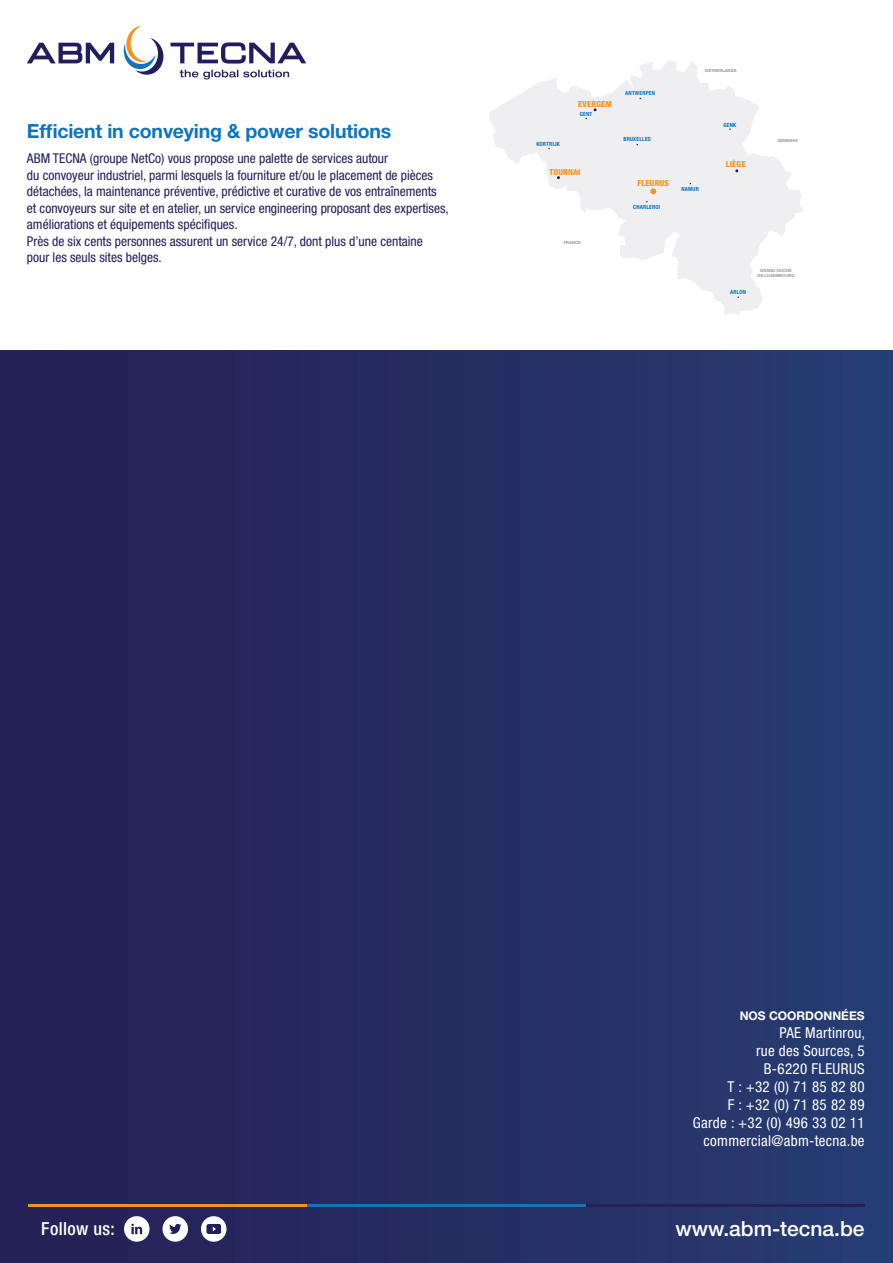
<style>
.page{position:relative;width:893px;height:1263px;background:#fff}
.page>*{position:absolute;margin:0;border:0;box-sizing:border-box;transform-origin:0 0}
.t1{font:500 21px "Helvetica Neue LT Std";color:#fff}
.t2{font:700 19.5px "Helvetica Neue LT Pro";letter-spacing:-.01em;color:#1074bc}
.t3{font:500 condensed 18px "Helvetica Neue LT Std";letter-spacing:.02em;color:#fff}
.t4{font:condensed 15px/18px "Helvetica Neue LT Pro";letter-spacing:.02em;color:#fff;text-align:right}
.t5{font:condensed 13.5px/16.5px "Helvetica Neue LT Pro";color:#221d5b}
.t6{font:700 12px "Helvetica Neue LT Pro";color:#fff}
.t7{font:800 condensed 8.25px "Helvetica Neue LT Std";letter-spacing:.02em;color:#f7931d}
.t8{font:700 condensed 5.7px "Helvetica Neue LT Std";letter-spacing:.03em;color:#1074bc}
.t9{font:700 4.2px/5.4px "Helvetica Neue LT Std";color:#939598;text-align:center}
</style>
<div class="page">
<img style="left:0;top:351px;width:893px;height:912px">
<svg style="left:27px;top:26px;width:279px;height:53px"></svg>
<svg style="left:489px;top:60px;width:314px;height:255px;fill:#efeef0"></svg>
<svg style="left:650px;top:188px;width:6px;height:6px"></svg>
<hr style="left:28px;top:1204px;width:279px;height:2px;background:#f3931f">
<hr style="left:307px;top:1204px;width:279px;height:2px;background:#1672b9">
<hr style="left:586px;top:1204px;width:278px;height:2px;background:#252157">
<div style="left:162px;top:1216px;width:26px;height:26px;background:#fff;border-radius:50%"></div>
<svg style="left:169px;top:1224px;width:12px;height:10px"></svg>
<div style="left:124px;top:1216px;width:26px;height:26px;background:#fff;border-radius:50%"></div>
<svg style="left:131px;top:1223px;width:11px;height:11px"></svg>
<div style="left:201px;top:1216px;width:25px;height:26px;background:#fff;border-radius:50%"></div>
<svg style="left:206px;top:1224px;width:15px;height:10px"></svg>
<h2 class="t2" style="left:27px;top:119px;width:366px">Efficient in conveying &amp; power solutions</h2>
<p class="t5" style="left:27px;top:150px;width:423px">ABM TECNA (groupe NetCo) vous propose une palette de services autour<br>du convoyeur industriel, parmi lesquels la fourniture et/ou le placement de pièces détachées, la maintenance préventive, prédictive et curative de vos entraînements et convoyeurs sur site et en atelier, un service engineering proposant des expertises, améliorations et équipements spécifiques.<br>Près de six cents personnes assurent un service 24/7, dont plus d’une centaine<br>pour les seuls sites belges.</p>
<p class="t7" style="left:578px;top:99px;width:35px">EVERGEM</p>
<p class="t8" style="left:536px;top:140px;width:25px">KORTRIJK</p>
<p class="t8" style="left:580px;top:111px;width:14px">GENT</p>
<p class="t7" style="left:549px;top:167px;width:32px">TOURNAI</p>
<p class="t8" style="left:625px;top:89px;width:31px">ANTWERPEN</p>
<p class="t8" style="left:623px;top:136px;width:29px">BRUXELLES</p>
<p class="t7" style="left:637px;top:178px;width:33px">FLEURUS</p>
<p class="t8" style="left:633px;top:204px;width:29px">CHARLEROI</p>
<p class="t9" style="left:564px;top:240px;width:19px">FRANCE</p>
<p class="t9" style="left:705px;top:68px;width:33px">NETHERLANDS</p>
<p class="t8" style="left:724px;top:121px;width:14px">GENK</p>
<p class="t8" style="left:681px;top:185px;width:19px">NAMUR</p>
<p class="t7" style="left:726px;top:159px;width:21px">LIÈGE</p>
<p class="t9" style="left:777px;top:138px;width:23px">GERMANY</p>
<p class="t8" style="left:730px;top:288px;width:18px">ARLON</p>
<p class="t9" style="left:758px;top:268px;width:38px">GRAND-DUCHÉ<br>DE LUXEMBOURG</p>
<h3 class="t3" style="left:41px;top:1218px;width:75px">Follow us:</h3>
<p class="t6" style="left:740px;top:1008px;width:126px">NOS COORDONNÉES</p>
<p class="t4" style="left:693px;top:1024px;width:174px">PAE Martinrou,<br>rue des Sources, 5<br>B-6220 FLEURUS<br>T : +32 (0) 71 85 82 80<br>F : +32 (0) 71 85 82 89<br>Garde : +32 (0) 496 33 02 11 commercial@abm-tecna.be</p>
<h1 class="t1" style="left:676px;top:1216px;width:191px">www.abm-tecna.be</h1>
</div>
